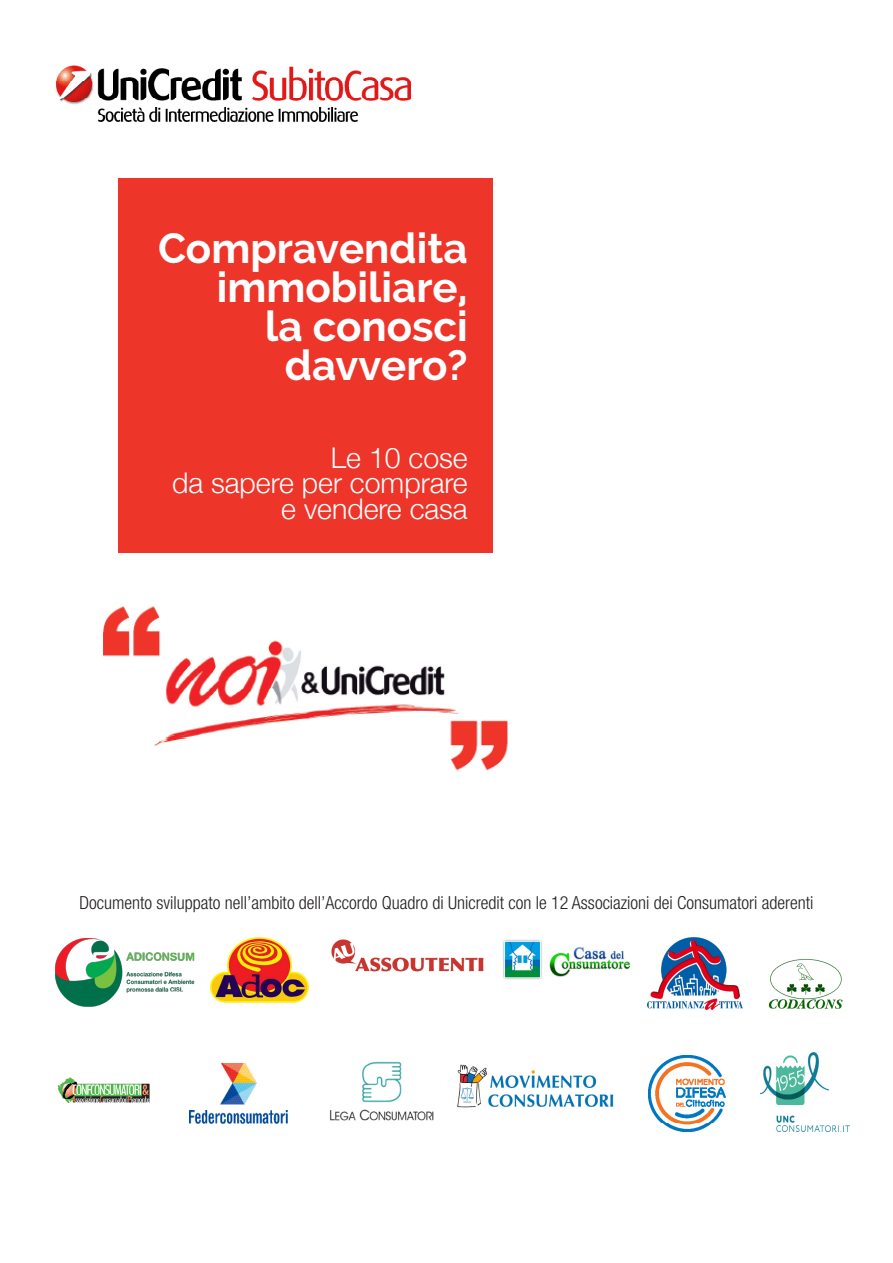
<style>
.page{position:relative;width:893px;height:1263px;background:#fff}
.page>*{position:absolute;margin:0;border:0;box-sizing:border-box;transform-origin:0 0}
.t1{font:700 42px "Raleway";color:#fff}
.t2{font:300 28.5px/25.5px "Helvetica Neue";color:#fff;text-align:right}
.t3{font:300 condensed 18px "Helvetica Neue LT Std";color:#231f20}
</style>
<div class="page">
<img style="left:55px;top:65px;width:355px;height:56px">
<div style="left:118px;top:178px;width:375px;height:375px;background:#ee352a"></div>
<img style="left:103px;top:606px;width:405px;height:165px">
<img style="left:55px;top:938px;width:140px;height:69px">
<img style="left:210px;top:937px;width:99px;height:66px">
<img style="left:331px;top:939px;width:153px;height:33px">
<img style="left:768px;top:958px;width:75px;height:51px">
<img style="left:503px;top:940px;width:127px;height:40px">
<img style="left:330px;top:1062px;width:104px;height:59px">
<img style="left:760px;top:1052px;width:90px;height:79px">
<img style="left:57px;top:1077px;width:93px;height:26px">
<img style="left:647px;top:937px;width:95px;height:72px">
<img style="left:649px;top:1055px;width:77px;height:76px">
<img style="left:457px;top:1064px;width:157px;height:44px">
<img style="left:189px;top:1063px;width:98px;height:61px">
<p class="t1" style="left:158px;top:224px;width:311px">Compravendita</p>
<p class="t1" style="left:217px;top:263px;width:252px">immobiliare,</p>
<p class="t1" style="left:265px;top:302px;width:204px">la conosci</p>
<p class="t1" style="left:285px;top:341px;width:184px">davvero?</p>
<p class="t2" style="left:331px;top:444px;width:138px">Le 10 cose</p>
<p class="t2" style="left:172px;top:470px;width:297px">da sapere per comprare e vendere casa</p>
<p class="t3" style="left:79px;top:892px;width:735px">Documento sviluppato nell’ambito dell’Accordo Quadro di Unicredit con le 12 Associazioni dei Consumatori aderenti</p>
</div>
